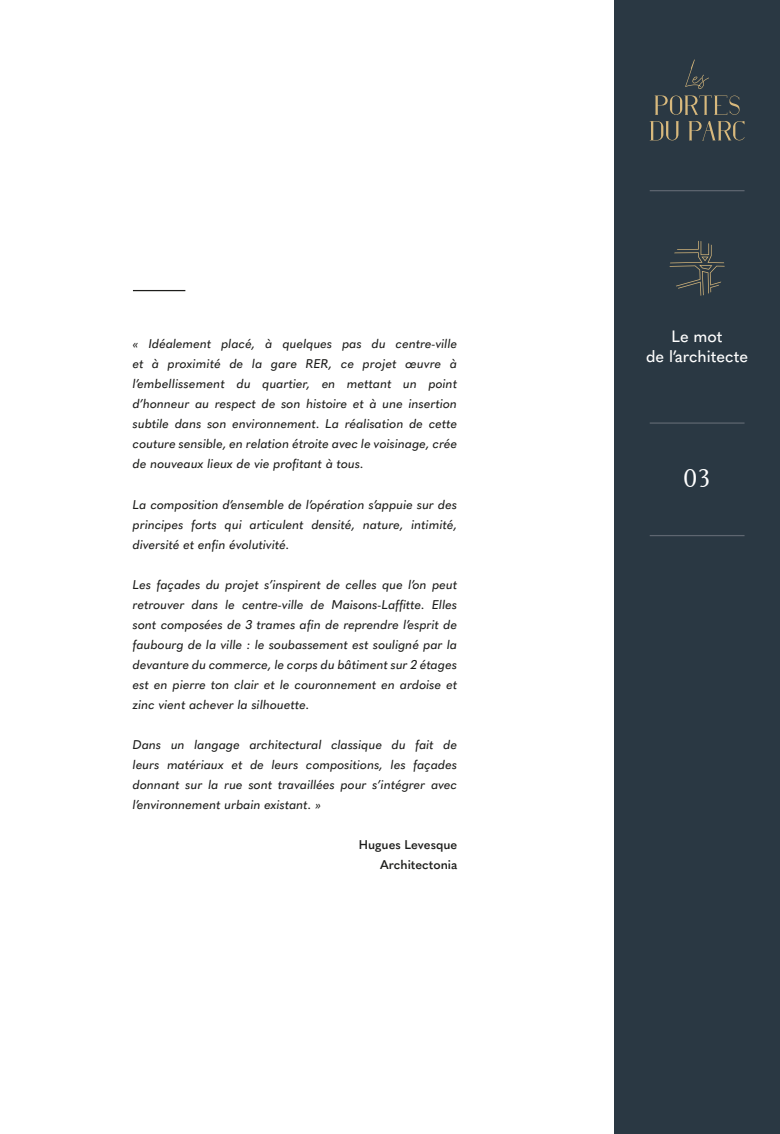
<style>
.page{position:relative;width:780px;height:1134px;background:#fff}
.page>*{position:absolute;margin:0;border:0;box-sizing:border-box;transform-origin:0 0}
.t1{font:25px "Audrey";color:#fff}
.t2{font:500 16.25px/19.5px "Quasimoda";color:#fff;text-align:center}
.t3{font:italic 500 12.5px/20px "Quasimoda";color:#1d1d1b;text-align:justify}
.t4{font:600 12.5px/20px "Quasimoda";color:#1d1d1b;text-align:right}
</style>
<div class="page">
<hr style="left:133px;top:290px;width:52px;height:1px;background:#1d1d1b">
<div style="left:614px;top:0;width:166px;height:1134px;background:#2a3843"></div>
<hr style="left:649px;top:190px;width:95px;height:1px;background:#5e6670">
<svg style="left:685px;top:59px;width:24px;height:30px"></svg>
<svg style="left:649px;top:121px;width:29px;height:19px"></svg>
<svg style="left:688px;top:121px;width:56px;height:19px"></svg>
<svg style="left:655px;top:96px;width:84px;height:19px"></svg>
<hr style="left:649px;top:535px;width:95px;height:1px;background:#5e6670">
<hr style="left:649px;top:422px;width:95px;height:2px;background:#5e6670">
<svg style="left:669px;top:241px;width:55px;height:55px"></svg>
<p class="t3" style="left:133px;top:333px;width:326px">« Idéalement placé, à quelques pas du centre-ville et à proximité de la gare RER, ce projet œuvre à l’embellissement du quartier, en mettant un point d’honneur au respect de son histoire et à une insertion subtile dans son environnement. La réalisation de cette couture sensible, en relation étroite avec le voisinage, crée de nouveaux lieux de vie profitant à tous.</p>
<p class="t3" style="left:133px;top:493px;width:326px">La composition d’ensemble de l’opération s’appuie sur des principes forts qui articulent densité, nature, intimité, diversité et enfin évolutivité.</p>
<p class="t3" style="left:133px;top:573px;width:326px">Les façades du projet s’inspirent de celles que l’on peut retrouver dans le centre-ville de Maisons-Laffitte. Elles sont composées de 3 trames afin de reprendre l’esprit de faubourg de la ville : le soubassement est souligné par la devanture du commerce, le corps du bâtiment sur 2 étages est en pierre ton clair et le couronnement en ardoise et zinc vient achever la silhouette.</p>
<p class="t3" style="left:133px;top:733px;width:326px">Dans un langage architectural classique du fait de leurs matériaux et de leurs compositions, les façades donnant sur la rue sont travaillées pour s’intégrer avec l’environnement urbain existant. »</p>
<p class="t4" style="left:359px;top:833px;width:100px">Hugues Levesque<br>Architectonia</p>
<h2 class="t2" style="left:646px;top:326px;width:104px">Le mot<br>de l’architecte</h2>
<h1 class="t1" style="left:681px;top:465px;width:32px">03</h1>
</div>
